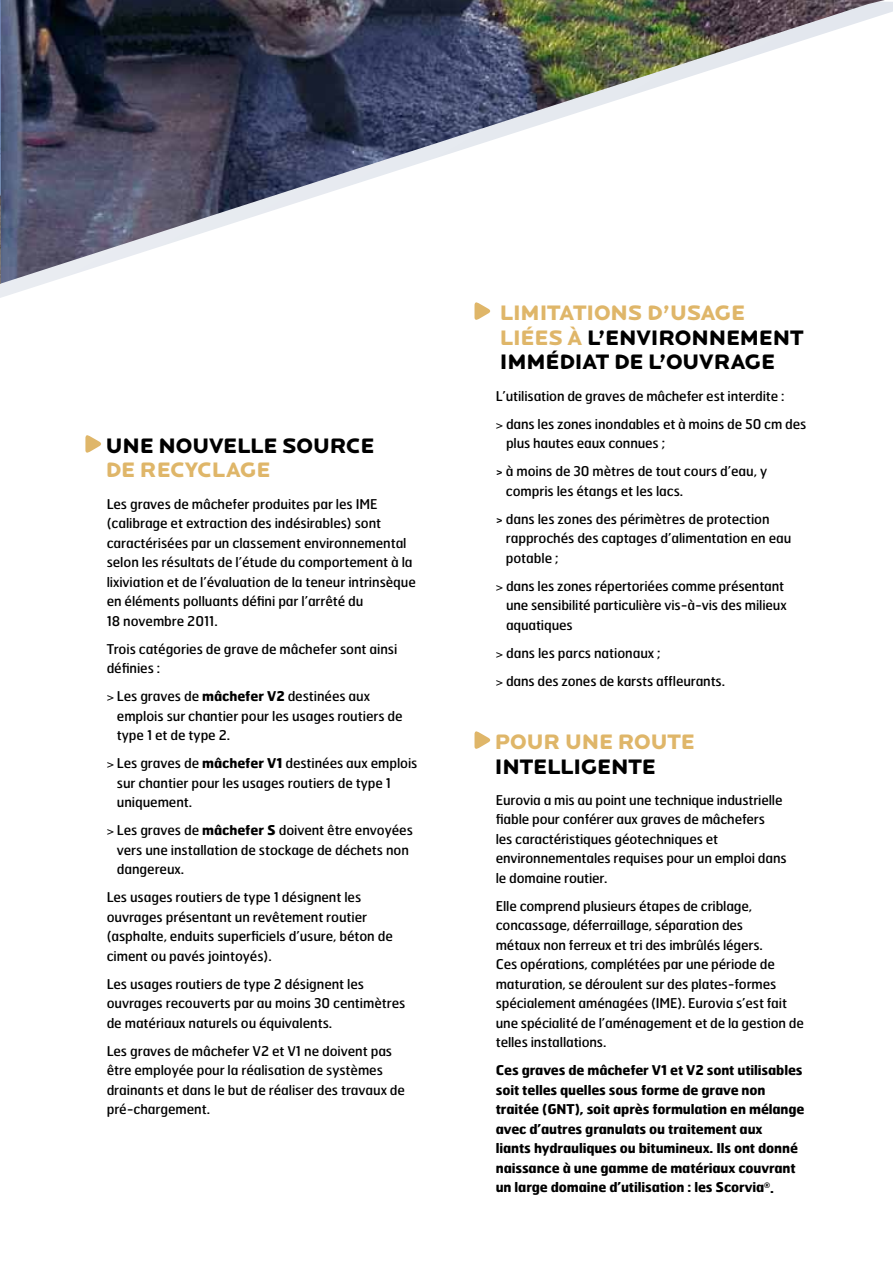
<style>
.page{position:relative;width:893px;height:1263px;background:#fff}
.page>*{position:absolute;margin:0;border:0;box-sizing:border-box;transform-origin:0 0}
.t1{font:900 21.75px/24.8px "Locator Display";letter-spacing:-.005em;color:#000}
.t2{font:900 21.75px "Locator Display";letter-spacing:-.005em;color:#dfb669}
.t3{font:13.5px/19.5px "Hermes";letter-spacing:-.005em;color:#000}
.t4{font:700 13.5px/19.5px "Hermes";letter-spacing:-.01em;color:#000}
.s1{font-weight:700}
.s2{color:#dfb669}
</style>
<div class="page">
<svg style="left:85px;top:435px;width:16px;height:18px"></svg>
<svg style="left:474px;top:302px;width:16px;height:18px"></svg>
<svg style="left:474px;top:731px;width:16px;height:18px"></svg>
<img style="left:0;top:0;width:885px;height:284px">
<h1 class="t1" style="left:106px;top:432px;width:270px">UNE NOUVELLE SOURCE</h1>
<h1 class="t2" style="left:106px;top:457px;width:166px">DE RECYCLAGE</h1>
<p class="t3" style="left:107px;top:494px;width:311px">Les graves de mâchefer produites par les IME (calibrage et extraction des indésirables) sont caractérisées par un classement environnemental selon les résultats de l’étude du comportement à la lixiviation et de l’évaluation de la teneur intrinsèque en éléments polluants défini par l’arrêté du<br>18 novembre 2011.</p>
<p class="t3" style="left:107px;top:639px;width:292px">Trois catégories de grave de mâchefer sont ainsi définies :</p>
<p class="t3" style="left:117px;top:686px;width:287px">Les graves de <span class="s1">mâchefer V2</span> destinées aux emplois sur chantier pour les usages routiers de type 1 et de type 2.</p>
<p class="t3" style="left:117px;top:753px;width:302px">Les graves de <span class="s1">mâchefer V1</span> destinées aux emplois sur chantier pour les usages routiers de type 1 uniquement.</p>
<p class="t3" style="left:117px;top:820px;width:297px">Les graves de <span class="s1">mâchefer S</span> doivent être envoyées vers une installation de stockage de déchets non dangereux.</p>
<p class="t3" style="left:107px;top:887px;width:288px">Les usages routiers de type 1 désignent les ouvrages présentant un revêtement routier (asphalte, enduits superficiels d’usure, béton de ciment ou pavés jointoyés).</p>
<p class="t3" style="left:107px;top:974px;width:300px">Les usages routiers de type 2 désignent les ouvrages recouverts par au moins 30 centimètres de matériaux naturels ou équivalents.</p>
<p class="t3" style="left:107px;top:1041px;width:300px">Les graves de mâchefer V2 et V1 ne doivent pas être employée pour la réalisation de systèmes drainants et dans le but de réaliser des travaux de pré-chargement.</p>
<h1 class="t1" style="left:500px;top:299px;width:305px"><span class="s2">LIMITATIONS D’USAGE<br>LIÉES À</span> L’ENVIRONNEMENT<br>IMMÉDIAT DE L’OUVRAGE</h1>
<p class="t3" style="left:506px;top:381px;width:302px;line-height:28px;text-indent:-10px">L’utilisation de graves de mâchefer est interdite : dans les zones inondables et à moins de 50 cm des</p>
<p class="t3" style="left:496px;top:429px;width:273px;line-height:28px;text-indent:10px">plus hautes eaux connues ;<br>&gt; à moins de 30 mètres de tout cours d’eau, y</p>
<p class="t3" style="left:496px;top:476px;width:275px;line-height:28px;text-indent:10px">compris les étangs et les lacs.<br>&gt; dans les zones des périmètres de protection</p>
<p class="t3" style="left:506px;top:528px;width:287px">rapprochés des captages d’alimentation en eau potable ;</p>
<p class="t3" style="left:506px;top:576px;width:282px">dans les zones répertoriées comme présentant une sensibilité particulière vis-à-vis des milieux aquatiques</p>
<p class="t3" style="left:506px;top:638px;width:220px;line-height:28px">dans les parcs nationaux ;<br>dans des zones de karsts affleurants.</p>
<h1 class="t2" style="left:495px;top:728px;width:201px">POUR UNE ROUTE</h1>
<h1 class="t1" style="left:495px;top:753px;width:162px">INTELLIGENTE</h1>
<p class="t3" style="left:496px;top:790px;width:292px">Eurovia a mis au point une technique industrielle fiable pour conférer aux graves de mâchefers<br>les caractéristiques géotechniques et environnementales requises pour un emploi dans le domaine routier.</p>
<p class="t3" style="left:496px;top:896px;width:310px">Elle comprend plusieurs étapes de criblage, concassage, déferraillage, séparation des<br>métaux non ferreux et tri des imbrûlés légers.<br>Ces opérations, complétées par une période de maturation, se déroulent sur des plates-formes spécialement aménagées (IME). Eurovia s’est fait une spécialité de l’aménagement et de la gestion de telles installations.</p>
<p class="t4" style="left:496px;top:1060px;width:310px">Ces graves de mâchefer V1 et V2 sont utilisables soit telles quelles sous forme de grave non traitée (GNT), soit après formulation en mélange avec d’autres granulats ou traitement aux<br>liants hydrauliques ou bitumineux. Ils ont donné naissance à une gamme de matériaux couvrant un large domaine d’utilisation : les Scorvia<sup>®</sup>.</p>
</div>
